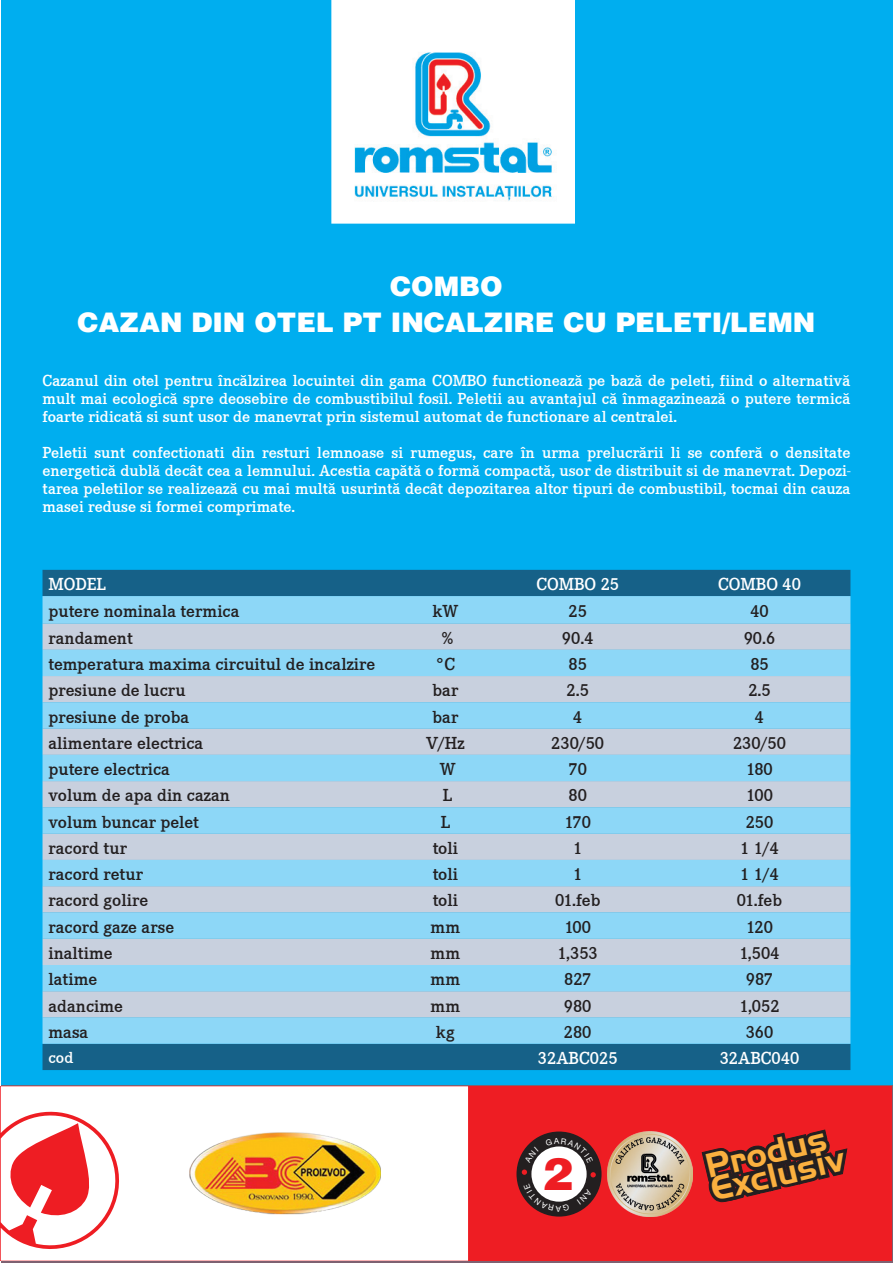
<style>
.page{position:relative;width:893px;height:1263px;background:#fff}
.page>*{position:absolute;margin:0;border:0;box-sizing:border-box;transform-origin:0 0}
.t1{font:900 45.6px "Helvetica LT";color:#ee1d23}
.t2{font:700 35.55px "Handel Got D";color:#fbb03f}
.t3{font:27px/36px "Switzerland Black Normal";color:#fff;text-align:center}
.t4{font:18px "Corporate ETCE Dem";color:#231f20}
.t5{font:18px "Corporate ETCE Dem";color:#fff}
.t6{font:16.5px/18px "Corporate ETCE Dem";color:#fff;text-align:justify}
</style>
<div class="page">
<div style="left:1px;top:1px;width:891px;height:1261px;background:#00aeef"></div>
<img style="left:332px;top:1px;width:242px;height:223px">
<div style="left:1px;top:1086px;width:891px;height:175px;background:#ee1d23"></div>
<svg style="left:1px;top:1086px;width:467px;height:175px;background:#fde6e7"></svg>
<div style="left:43px;top:570px;width:807px;height:500px;background:#166188"></div>
<div style="left:43px;top:596px;width:807px;height:448px;background:#8dd7f7"></div>
<svg style="left:43px;top:623px;width:807px;height:394px;background:#abd2e9"></svg>
<div style="left:516px;top:1131px;width:86px;height:85px;background:#231f20;border-radius:50%"></div>
<div style="left:531px;top:1146px;width:56px;height:56px;background:#fff;border-radius:50%"></div>
<svg style="left:522px;top:1169px;width:5px;height:6px"></svg>
<svg style="left:590px;top:1172px;width:6px;height:5px"></svg>
<svg style="left:701px;top:1129px;width:147px;height:74px"></svg>
<img style="left:607px;top:1131px;width:85px;height:85px">
<img style="left:187px;top:1129px;width:197px;height:90px">
<svg style="left:524px;top:1147px;width:15px;height:16px"></svg>
<svg style="left:545px;top:1138px;width:48px;height:25px"></svg>
<svg style="left:523px;top:1184px;width:46px;height:27px"></svg>
<h3 class="t3" style="left:78px;top:270px;width:739px">COMBO<br>CAZAN DIN OTEL PT INCALZIRE CU PELETI/LEMN</h3>
<p class="t6" style="left:43px;top:371px;width:809px">Cazanul din otel pentru încălzirea locuintei din gama COMBO functionează pe bază de peleti, fiind o alternativă mult mai ecologică spre deosebire de combustibilul fosil. Peletii au avantajul că înmagazinează o putere termică foarte ridicată si sunt usor de manevrat prin sistemul automat de functionare al centralei.</p>
<p class="t6" style="left:43px;top:443px;width:809px">Peletii sunt confectionati din resturi lemnoase si rumegus, care în urma prelucrării li se conferă o densitate energetică dublă decât cea a lemnului. Acestia capătă o formă compactă, usor de distribuit si de manevrat. Depozi&shy;tarea peletilor se realizează cu mai multă usurintă decât depozitarea altor tipuri de combustibil, tocmai din cauza masei reduse si formei comprimate.</p>
<p class="t5" style="left:49px;top:574px;width:59px">MODEL</p>
<p class="t5" style="left:536px;top:574px;width:84px">COMBO 25</p>
<p class="t5" style="left:718px;top:574px;width:84px">COMBO 40</p>
<p class="t4" style="left:49px;top:601px;width:193px">putere nominala termica</p>
<p class="t4" style="left:432px;top:601px;width:27px">kW</p>
<p class="t4" style="left:569px;top:601px;width:20px">25</p>
<p class="t4" style="left:750px;top:601px;width:20px">40</p>
<p class="t4" style="left:49px;top:628px;width:86px">randament</p>
<p class="t4" style="left:442px;top:628px;width:13px">%</p>
<p class="t4" style="left:562px;top:628px;width:33px">90.4</p>
<p class="t4" style="left:744px;top:628px;width:33px">90.6</p>
<p class="t4" style="left:49px;top:654px;width:328px">temperatura maxima circuitul de incalzire</p>
<p class="t4" style="left:435px;top:654px;width:21px">°C</p>
<p class="t4" style="left:569px;top:654px;width:20px">85</p>
<p class="t4" style="left:750px;top:654px;width:20px">85</p>
<p class="t4" style="left:49px;top:680px;width:139px">presiune de lucru</p>
<p class="t4" style="left:433px;top:680px;width:27px">bar</p>
<p class="t4" style="left:567px;top:680px;width:24px">2.5</p>
<p class="t4" style="left:748px;top:680px;width:24px">2.5</p>
<p class="t4" style="left:49px;top:707px;width:142px">presiune de proba</p>
<p class="t4" style="left:433px;top:707px;width:27px">bar</p>
<p class="t4" style="left:573px;top:707px;width:11px">4</p>
<p class="t4" style="left:755px;top:707px;width:11px">4</p>
<p class="t4" style="left:49px;top:733px;width:156px">alimentare electrica</p>
<p class="t4" style="left:426px;top:733px;width:40px">V/Hz</p>
<p class="t4" style="left:551px;top:733px;width:54px">230/50</p>
<p class="t4" style="left:733px;top:733px;width:54px">230/50</p>
<p class="t4" style="left:48px;top:759px;width:123px">putere electrica</p>
<p class="t4" style="left:440px;top:759px;width:17px">W</p>
<p class="t4" style="left:568px;top:759px;width:20px">70</p>
<p class="t4" style="left:746px;top:759px;width:28px">180</p>
<p class="t4" style="left:49px;top:785px;width:183px">volum de apa din cazan</p>
<p class="t4" style="left:443px;top:785px;width:11px">L</p>
<p class="t4" style="left:568px;top:785px;width:20px">80</p>
<p class="t4" style="left:746px;top:785px;width:28px">100</p>
<p class="t4" style="left:48px;top:812px;width:152px">volum buncar pelet</p>
<p class="t4" style="left:441px;top:812px;width:11px">L</p>
<p class="t4" style="left:564px;top:812px;width:28px">170</p>
<p class="t4" style="left:746px;top:812px;width:29px">250</p>
<p class="t4" style="left:48px;top:838px;width:80px">racord tur</p>
<p class="t4" style="left:433px;top:838px;width:27px">toli</p>
<p class="t4" style="left:573px;top:838px;width:11px">1</p>
<p class="t4" style="left:740px;top:838px;width:40px">1 1/4</p>
<p class="t4" style="left:48px;top:864px;width:96px">racord retur</p>
<p class="t4" style="left:433px;top:864px;width:27px">toli</p>
<p class="t4" style="left:573px;top:864px;width:11px">1</p>
<p class="t4" style="left:740px;top:864px;width:40px">1 1/4</p>
<p class="t4" style="left:48px;top:890px;width:101px">racord golire</p>
<p class="t4" style="left:433px;top:890px;width:27px">toli</p>
<p class="t4" style="left:555px;top:890px;width:47px">01.feb</p>
<p class="t4" style="left:737px;top:890px;width:47px">01.feb</p>
<p class="t4" style="left:48px;top:917px;width:127px">racord gaze arse</p>
<p class="t4" style="left:431px;top:917px;width:31px">mm</p>
<p class="t4" style="left:564px;top:917px;width:28px">100</p>
<p class="t4" style="left:746px;top:917px;width:28px">120</p>
<p class="t4" style="left:48px;top:943px;width:66px">inaltime</p>
<p class="t4" style="left:431px;top:943px;width:31px">mm</p>
<p class="t4" style="left:558px;top:943px;width:42px">1,353</p>
<p class="t4" style="left:739px;top:943px;width:42px">1,504</p>
<p class="t4" style="left:48px;top:969px;width:50px">latime</p>
<p class="t4" style="left:431px;top:969px;width:31px">mm</p>
<p class="t4" style="left:564px;top:969px;width:29px">827</p>
<p class="t4" style="left:746px;top:969px;width:29px">987</p>
<p class="t4" style="left:48px;top:995px;width:76px">adancime</p>
<p class="t4" style="left:431px;top:995px;width:31px">mm</p>
<p class="t4" style="left:564px;top:995px;width:29px">980</p>
<p class="t4" style="left:739px;top:995px;width:42px">1,052</p>
<p class="t4" style="left:48px;top:1022px;width:41px">masa</p>
<p class="t4" style="left:436px;top:1022px;width:20px">kg</p>
<p class="t4" style="left:564px;top:1022px;width:29px">280</p>
<p class="t4" style="left:746px;top:1022px;width:29px">360</p>
<p class="t6" style="left:49px;top:1049px;width:26px">cod</p>
<p class="t5" style="left:538px;top:1048px;width:81px">32ABC025</p>
<p class="t5" style="left:720px;top:1048px;width:81px">32ABC040</p>
<h1 class="t1" style="left:542px;top:1144px;width:32px">2</h1>
<h2 class="t2" style="left:701px;top:1147px;width:125px;rotate:-13deg">Produs</h2>
<h2 class="t2" style="left:707px;top:1170px;width:138px;rotate:-13deg">Exclusiv</h2>
</div>
